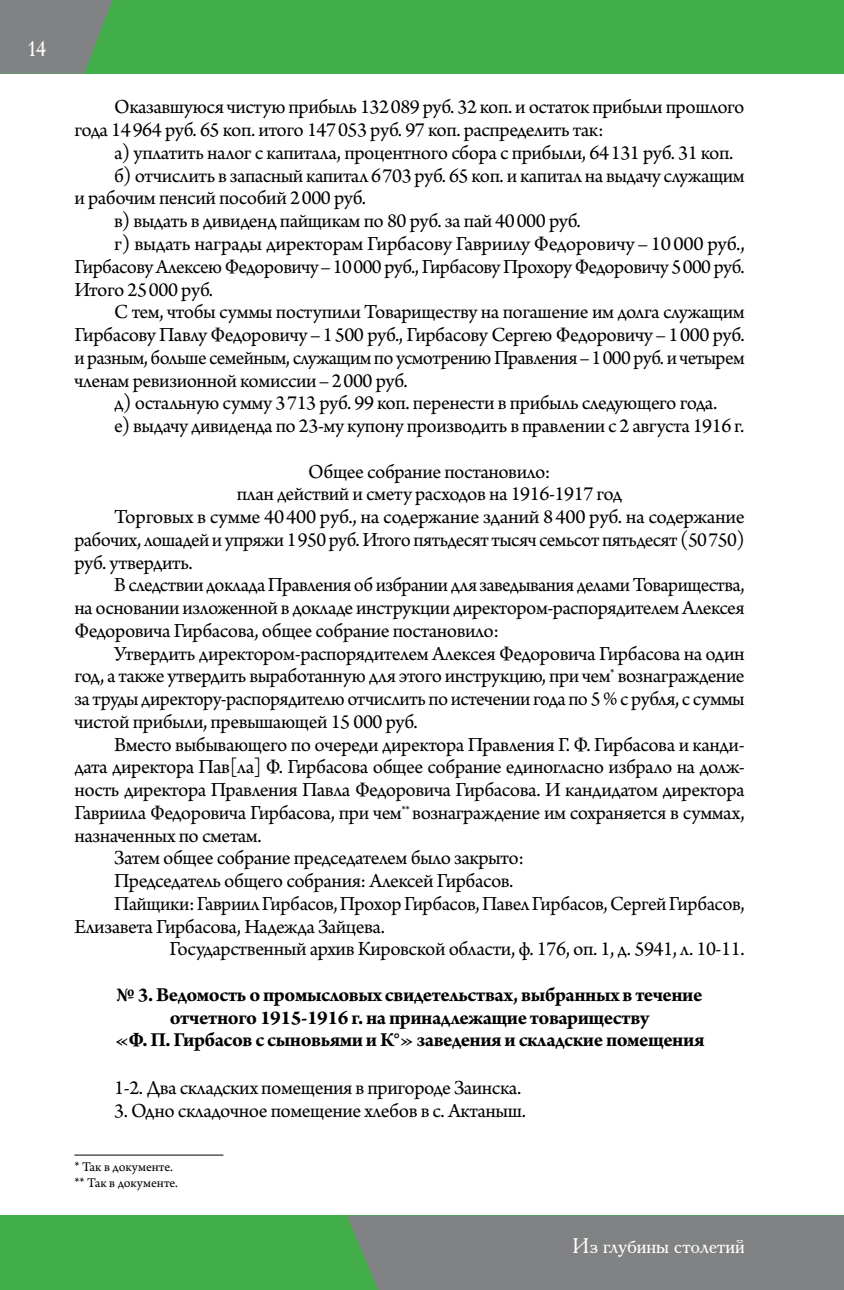
<style>
.page{position:relative;width:844px;height:1290px;background:#fff}
.page>*{position:absolute;margin:0;border:0;box-sizing:border-box;transform-origin:0 0}
.t1{font:21px/22.8px "Arno Pro";letter-spacing:-.02em;color:#000}
.t2{font:700 21px/22.8px "Arno Pro";letter-spacing:-.02em;color:#000;text-align:center}
.t3{font:21px "Academy ACTT";color:#fff}
.t4{font:14px/15.8px "Arno Pro";letter-spacing:-.005em;color:#000}
</style>
<div class="page">
<div style="left:0;top:1215px;width:843px;height:75px;background:#40ad49"></div>
<div style="left:347px;top:1215px;width:496px;height:75px;background:#808284"></div>
<div style="left:0;top:0;width:843px;height:74px;background:#40ad49"></div>
<svg style="left:0;top:0;width:113px;height:74px;background:#77877c"></svg>
<hr style="left:74px;top:1154px;width:149px;height:1px;background:#000">
<p class="t3" style="left:28px;top:36px;width:20px">14</p>
<p class="t1" style="left:74px;top:97px;width:671px;text-indent:40px">Оказавшуюся чистую прибыль 132089 руб. 32 коп. и остаток прибыли прошлого года 14964 руб. 65 коп. итого 147053 руб. 97 коп. распределить так:</p>
<p class="t1" style="left:114px;top:142px;width:620px">а) уплатить налог с капитала, процентного сбора с прибыли, 64131 руб. 31 коп.</p>
<p class="t1" style="left:114px;top:165px;width:632px">б) отчислить в запасный капитал 6703 руб. 65 коп. и капитал на выдачу служащим</p>
<p class="t1" style="left:74px;top:188px;width:293px">и рабочим пенсий пособий 2000 руб.</p>
<p class="t1" style="left:114px;top:211px;width:468px">в) выдать в дивиденд пайщикам по 80 руб. за пай 40000 руб.</p>
<p class="t1" style="left:114px;top:233px;width:632px">г) выдать награды директорам Гирбасову Гавриилу Федоровичу– 10000 руб.,</p>
<p class="t1" style="left:74px;top:256px;width:671px">Гирбасову Алексею Федоровичу–10000 руб., Гирбасову Прохору Федоровичу 5000 руб.</p>
<p class="t1" style="left:74px;top:279px;width:140px">Итого 25000 руб.</p>
<p class="t1" style="left:114px;top:302px;width:631px">С тем, чтобы суммы поступили Товариществу на погашение им долга служащим</p>
<p class="t1" style="left:74px;top:324px;width:671px">Гирбасову Павлу Федоровичу–1500 руб., Гирбасову Сергею Федоровичу–1000 руб.</p>
<p class="t1" style="left:74px;top:347px;width:671px">и разным, больше семейным, служащим по усмотрению Правления–1000 руб. и четырем</p>
<p class="t1" style="left:74px;top:370px;width:334px">членам ревизионной комиссии–2000 руб.</p>
<p class="t1" style="left:114px;top:393px;width:604px">д) остальную сумму 3713 руб. 99 коп. перенести в прибыль следующего года.</p>
<p class="t1" style="left:114px;top:415px;width:631px">е) выдачу дивиденда по 23-му купону производить в правлении с 2 августа 1916 г.</p>
<p class="t1" style="left:308px;top:461px;width:244px">Общее собрание постановило:</p>
<p class="t1" style="left:237px;top:484px;width:387px">план действий и смету расходов на 1916-1917 год</p>
<p class="t1" style="left:114px;top:506px;width:632px">Торговых в сумме 40400 руб., на содержание зданий 8400 руб. на содержание</p>
<p class="t1" style="left:74px;top:529px;width:671px">рабочих, лошадей и упряжи 1950 руб. Итого пятьдесят тысяч семьсот пятьдесят (50750)</p>
<p class="t1" style="left:74px;top:552px;width:120px">руб. утвердить.</p>
<p class="t1" style="left:114px;top:575px;width:631px">В следствии доклада Правления об избрании для заведывания делами Товарищества,</p>
<p class="t1" style="left:74px;top:597px;width:671px">на основании изложенной в докладе инструкции директором-распорядителем Алексея</p>
<p class="t1" style="left:74px;top:620px;width:426px">Федоровича Гирбасова, общее собрание постановило:</p>
<p class="t1" style="left:114px;top:643px;width:632px">Утвердить директором-распорядителем Алексея Федоровича Гирбасова на один</p>
<p class="t1" style="left:74px;top:666px;width:671px">год, а также утвердить выработанную для этого инструкцию, при чем<sup>*</sup> вознаграждение</p>
<p class="t1" style="left:74px;top:688px;width:671px">за труды директору-распорядителю отчислить по истечении года по 5 % с рубля, с суммы</p>
<p class="t1" style="left:74px;top:711px;width:344px">чистой прибыли, превышающей 15 000 руб.</p>
<p class="t1" style="left:114px;top:734px;width:632px">Вместо выбывающего по очереди директора Правления Г. Ф. Гирбасова и канди-</p>
<p class="t1" style="left:74px;top:757px;width:671px">дата директора Пав[ла] Ф. Гирбасова общее собрание единогласно избрало на долж-</p>
<p class="t1" style="left:74px;top:779px;width:671px">ность директора Правления Павла Федоровича Гирбасова. И кандидатом директора</p>
<p class="t1" style="left:74px;top:802px;width:671px">Гавриила Федоровича Гирбасова, при чем<sup>**</sup> вознаграждение им сохраняется в суммах,</p>
<p class="t1" style="left:74px;top:825px;width:189px">назначенных по сметам.</p>
<p class="t1" style="left:114px;top:848px;width:411px">Затем общее собрание председателем было закрыто:</p>
<p class="t1" style="left:114px;top:870px;width:400px">Председатель общего собрания: Алексей Гирбасов.</p>
<p class="t1" style="left:114px;top:893px;width:632px">Пайщики: Гавриил Гирбасов, Прохор Гирбасов, Павел Гирбасов, Сергей Гирбасов,</p>
<p class="t1" style="left:74px;top:916px;width:312px">Елизавета Гирбасова, Надежда Зайцева.</p>
<p class="t1" style="left:169px;top:939px;width:576px">Государственный архив Кировской области, ф. 176, оп. 1, д. 5941, л. 10-11.</p>
<p class="t2" style="left:115px;top:984px;width:591px">№ 3. Ведомость о промысловых свидетельствах, выбранных в течение отчетного 1915-1916 г. на принадлежащие товариществу<br>«Ф. П. Гирбасов с сыновьями и К°» заведения и складские помещения</p>
<p class="t1" style="left:114px;top:1077px;width:408px">1-2. Два складских помещения в пригороде Заинска.</p>
<p class="t1" style="left:114px;top:1100px;width:413px">3. Одно складочное помещение хлебов в с. Актаныш.</p>
<p class="t4" style="left:74px;top:1159px;width:105px">* Так в документе. ** Так в документе.</p>
<p class="t3" style="left:572px;top:1233px;width:174px">Из глубины столетий</p>
</div>
